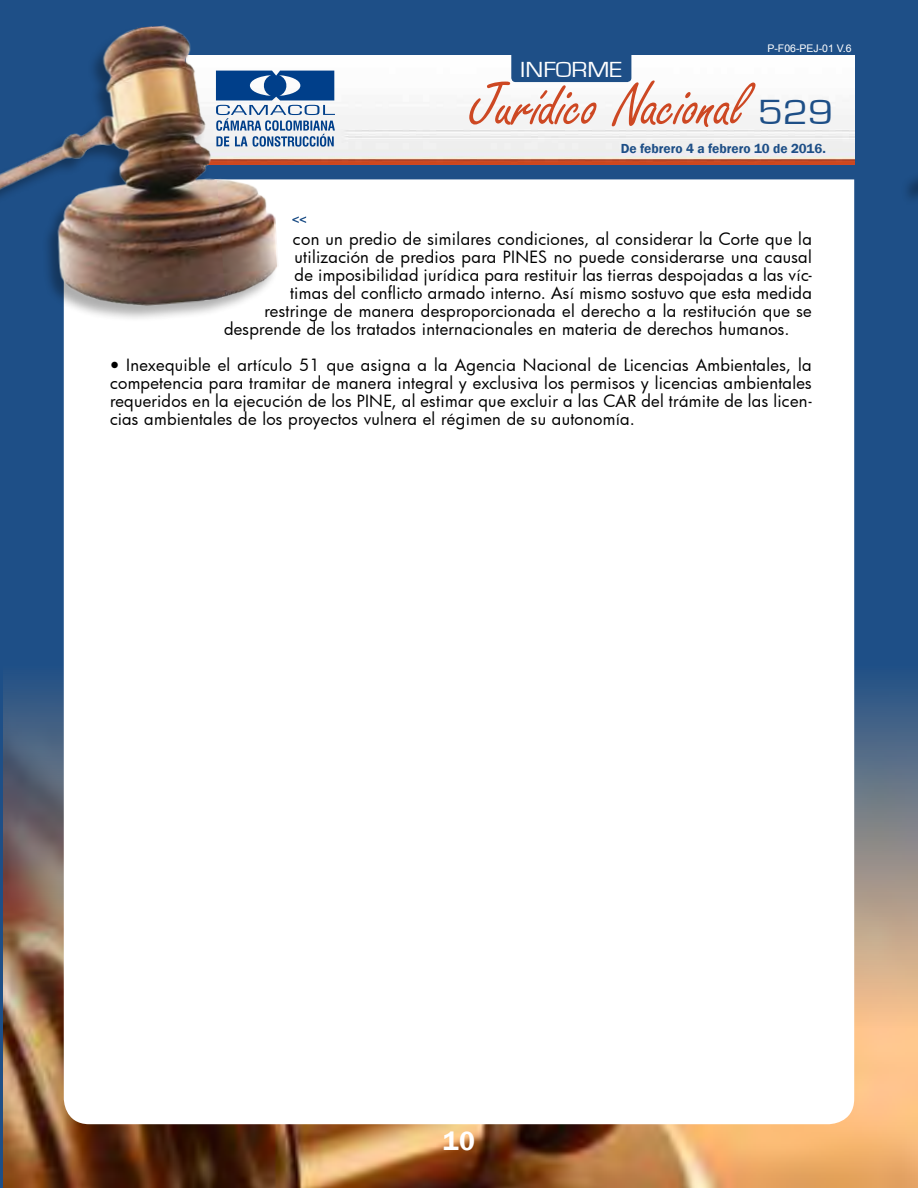
<style>
.page{position:relative;width:918px;height:1188px;background:#1e4f87}
.page>*{position:absolute;margin:0;border:0;box-sizing:border-box;transform-origin:0 0}
.t1{font:66px "Freestyle Scr D";letter-spacing:-.01em;color:#cd4823}
.t2{font:36px "Eurostile";color:#1e4f87;scale:1.14 1}
.t3{font:600 27px "Franklin Gothic";color:#fff}
.t4{font:22.5px "Eurostile";color:#fff;scale:1.14 1}
.t5{font:16.5px/18px "Futura";letter-spacing:.02em;color:#000;text-align:justify}
.t6{font:600 13.5px "Franklin Gothic";color:#1e4f87}
.t7{font:10.5px "Arial";color:#fff}
</style>
<div class="page">
<img style="left:4px;top:665px;width:914px;height:523px">
<div style="left:64px;top:179px;width:790px;height:945px;background:#fff"></div>
<img style="left:281px;top:55px;width:573px;height:109px">
<div style="left:511px;top:37px;width:120px;height:45px;background:#1e4f87;border-radius:4px"></div>
<div style="left:0;top:26px;width:278px;height:297px;background:#000;opacity:.32"></div>
<img style="left:0;top:25px;width:281px;height:291px">
<svg style="left:216px;top:71px;width:119px;height:76px;background:#7998be"></svg>
<svg style="left:292px;top:216px;width:14px;height:7px"></svg>
<svg style="left:111px;top:361px;width:7px;height:7px"></svg>
<h3 class="t4" style="left:520px;top:57px;width:91px">INFORME</h3>
<p class="t7" style="left:767px;top:42px;width:86px">P-F06-PEJ-01 V.6</p>
<h1 class="t1" style="left:470px;top:70px;width:278px">Jurídico Nacional</h1>
<h2 class="t2" style="left:758px;top:93px;width:68px">529</h2>
<p class="t6" style="left:621px;top:140px;width:207px">De febrero 4 a febrero 10 de 2016.</p>
<p class="t5" style="left:293px;top:229px;width:520px">con un predio de similares condiciones, al considerar la Corte que la</p>
<p class="t5" style="left:294px;top:247px;width:519px">utilización de predios para PINES no puede considerarse una causal</p>
<p class="t5" style="left:294px;top:265px;width:519px">de imposibilidad jurídica para restituir las tierras despojadas a las víc-</p>
<p class="t5" style="left:290px;top:283px;width:523px">timas del conflicto armado interno. Así mismo sostuvo que esta medida</p>
<p class="t5" style="left:265px;top:301px;width:549px">restringe de manera desproporcionada el derecho a la restitución que se</p>
<p class="t5" style="left:224px;top:319px;width:567px">desprende de los tratados internacionales en materia de derechos humanos.</p>
<p class="t5" style="left:110px;top:355px;width:703px;text-indent:16px">Inexequible el artículo 51 que asigna a la Agencia Nacional de Licencias Ambientales, la competencia para tramitar de manera integral y exclusiva los permisos y licencias ambientales requeridos en la ejecución de los PINE, al estimar que excluir a las CAR del trámite de las licen&shy;cias ambientales de los proyectos vulnera el régimen de su autonomía.</p>
<h3 class="t3" style="left:443px;top:1124px;width:34px">10</h3>
</div>
